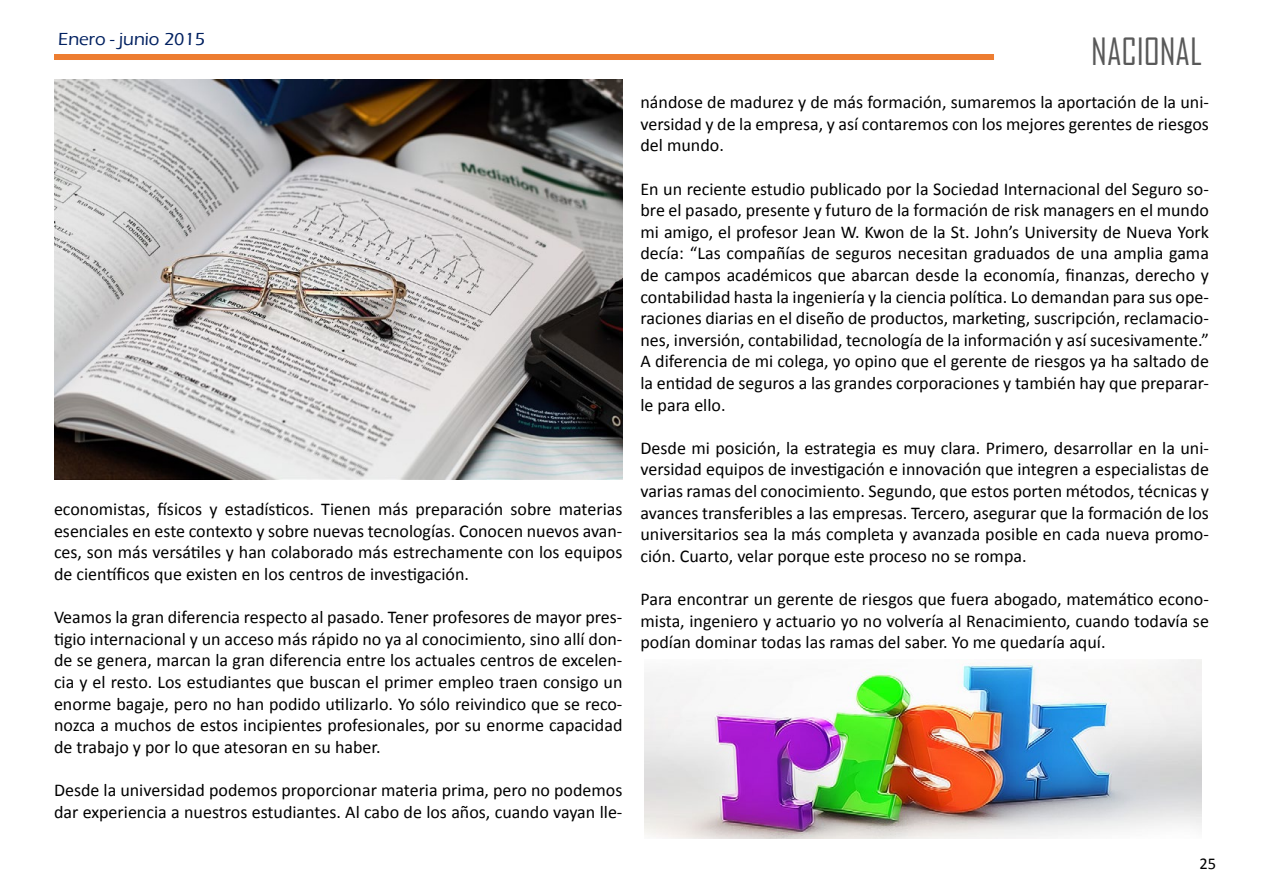
<style>
.page{position:relative;width:1263px;height:893px;background:#fff}
.page>*{position:absolute;margin:0;border:0;box-sizing:border-box;transform-origin:0 0}
.t1{font:36px "Agency FB";color:#595959}
.t2{font:18px/21.6px "Calibri";color:#000;text-align:justify}
.t3{font:500 18px "Eras ITC";color:#002060}
.t4{font:16.5px "Calibri";color:#000}
</style>
<div class="page">
<div style="left:54px;top:54px;width:940px;height:6px;background:#ed7d31"></div>
<img style="left:54px;top:79px;width:568px;height:400px">
<img style="left:644px;top:659px;width:558px;height:180px">
<p class="t3" style="left:58px;top:29px;width:148px">Enero - junio 2015</p>
<h1 class="t1" style="left:1091px;top:30px;width:112px">NACIONAL</h1>
<p class="t2" style="left:54px;top:499px;width:570px">economistas, físicos y estadísticos. Tienen más preparación sobre materias esenciales en este contexto y sobre nuevas tecnologías. Conocen nuevos avan&shy;ces, son más versátiles y han colaborado más estrechamente con los equipos de científicos que existen en los centros de investigación.</p>
<p class="t2" style="left:54px;top:607px;width:570px">Veamos la gran diferencia respecto al pasado. Tener profesores de mayor pres&shy;tigio internacional y un acceso más rápido no ya al conocimiento, sino allí don&shy;de se genera, marcan la gran diferencia entre los actuales centros de excelen&shy;cia y el resto. Los estudiantes que buscan el primer empleo traen consigo un enorme bagaje, pero no han podido utilizarlo. Yo sólo reivindico que se reco&shy;nozca a muchos de estos incipientes profesionales, por su enorme capacidad de trabajo y por lo que atesoran en su haber.</p>
<p class="t2" style="left:54px;top:779px;width:570px">Desde la universidad podemos proporcionar materia prima, pero no podemos dar experiencia a nuestros estudiantes. Al cabo de los años, cuando vayan lle-</p>
<p class="t2" style="left:640px;top:91px;width:570px">nándose de madurez y de más formación, sumaremos la aportación de la uni&shy;versidad y de la empresa, y así contaremos con los mejores gerentes de riesgos del mundo.</p>
<p class="t2" style="left:640px;top:178px;width:570px">En un reciente estudio publicado por la Sociedad Internacional del Seguro so&shy;bre el pasado, presente y futuro de la formación de risk managers en el mundo mi amigo, el profesor Jean W. Kwon de la St. John’s University de Nueva York decía: “Las compañías de seguros necesitan graduados de una amplia gama de campos académicos que abarcan desde la economía, finanzas, derecho y contabilidad hasta la ingeniería y la ciencia política. Lo demandan para sus ope&shy;raciones diarias en el diseño de productos, marketing, suscripción, reclamacio&shy;nes, inversión, contabilidad, tecnología de la información y así sucesivamente.” A diferencia de mi colega, yo opino que el gerente de riesgos ya ha saltado de la entidad de seguros a las grandes corporaciones y también hay que preparar&shy;le para ello.</p>
<p class="t2" style="left:640px;top:437px;width:570px">Desde mi posición, la estrategia es muy clara. Primero, desarrollar en la uni&shy;versidad equipos de investigación e innovación que integren a especialistas de varias ramas del conocimiento. Segundo, que estos porten métodos, técnicas y avances transferibles a las empresas. Tercero, asegurar que la formación de los universitarios sea la más completa y avanzada posible en cada nueva promo&shy;ción. Cuarto, velar porque este proceso no se rompa.</p>
<p class="t2" style="left:640px;top:588px;width:570px">Para encontrar un gerente de riesgos que fuera abogado, matemático econo&shy;mista, ingeniero y actuario yo no volvería al Renacimiento, cuando todavía se podían dominar todas las ramas del saber. Yo me quedaría aquí.</p>
<p class="t4" style="left:1199px;top:853px;width:18px">25</p>
</div>
